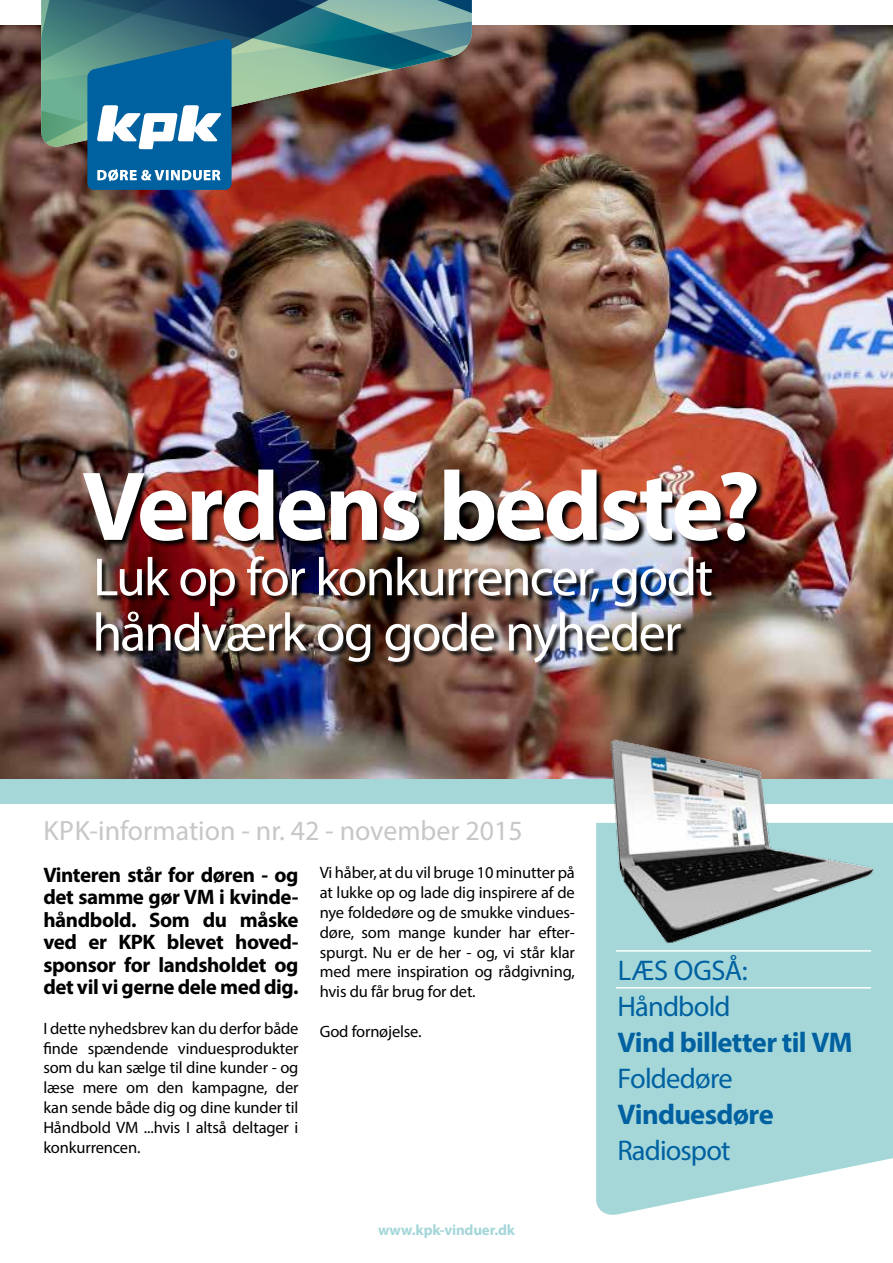
<style>
.page{position:relative;width:893px;height:1263px;background:#fff}
.page>*{position:absolute;margin:0;border:0;box-sizing:border-box;transform-origin:0 0}
.t1{font:700 99px "Myriad Pro";letter-spacing:-.035em;color:#fff}
.t2{font:54px/55.3px "Myriad Pro";letter-spacing:-.035em;color:#fff}
.t3{font:28.5px/36px "Myriad Pro";letter-spacing:-.03em;color:#0061a1}
.t4{font:700 28.5px "Myriad Pro";letter-spacing:-.025em;color:#0061a1}
.t5{font:27.9px "Myriad Pro";color:#c6c7c8}
.t6{font:700 21px/22.5px "Myriad Pro";letter-spacing:-.02em;color:#000;text-align:justify}
.t7{font:16.5px/19.8px "Myriad Pro";letter-spacing:-.01em;color:#000;text-align:justify}
.t8{font:700 15px "Myriad Pro";letter-spacing:-.015em;color:#a5d7d9}
</style>
<div class="page">
<div style="left:1px;top:26px;width:892px;height:778px;background:#a5d7d9"></div>
<img style="left:1px;top:26px;width:892px;height:753px">
<svg style="left:596px;top:823px;width:297px;height:392px;background:#aedbdc"></svg>
<img style="left:83px;top:470px;width:681px;height:200px">
<hr style="left:616px;top:950px;width:255px;height:2px;background:#fff">
<hr style="left:616px;top:987px;width:255px;height:1px;background:#fff">
<img style="left:583px;top:737px;width:297px;height:209px">
<img style="left:41px;top:0;width:431px;height:190px">
<h1 class="t1" style="left:82px;top:442px;width:680px">Verdens bedste?</h1>
<h2 class="t2" style="left:92px;top:549px;width:622px">Luk op for konkurrencer, godt håndværk og gode nyheder</h2>
<h3 class="t5" style="left:44px;top:813px;width:481px">KPK-information - nr. 42 - november 2015</h3>
<p class="t6" style="left:43px;top:863px;width:257px">Vinteren står for døren - og det samme gør VM i kvinde&shy;håndbold. Som du måske ved er KPK blevet hoved&shy;sponsor for landsholdet og det vil vi gerne dele med dig.</p>
<p class="t7" style="left:43px;top:1018px;width:257px">I dette nyhedsbrev kan du derfor både finde spændende vinduesprodukter som du kan sælge til dine kunder - og læse mere om den kampagne, der kan sende både dig og dine kunder til Håndbold VM ...hvis I altså deltager i konkurrencen.</p>
<p class="t7" style="left:320px;top:863px;width:257px">Vi håber, at du vil bruge 10 minutter på at lukke op og lade dig inspirere af de nye foldedøre og de smukke vindues&shy;døre, som mange kunder har efter&shy;spurgt. Nu er de her - og, vi står klar med mere inspiration og rådgivning, hvis du får brug for det.</p>
<p class="t7" style="left:320px;top:1021px;width:103px">God fornøjelse.</p>
<p class="t8" style="left:378px;top:1220px;width:138px">www.kpk-vinduer.dk</p>
<h3 class="t3" style="left:617px;top:952px;width:132px">LÆS OGSÅ:<br>Håndbold</h3>
<h3 class="t4" style="left:617px;top:1024px;width:237px">Vind billetter til VM</h3>
<h3 class="t3" style="left:617px;top:1060px;width:117px">Foldedøre</h3>
<h3 class="t4" style="left:617px;top:1096px;width:158px">Vinduesdøre</h3>
<h3 class="t3" style="left:617px;top:1132px;width:115px">Radiospot</h3>
</div>
